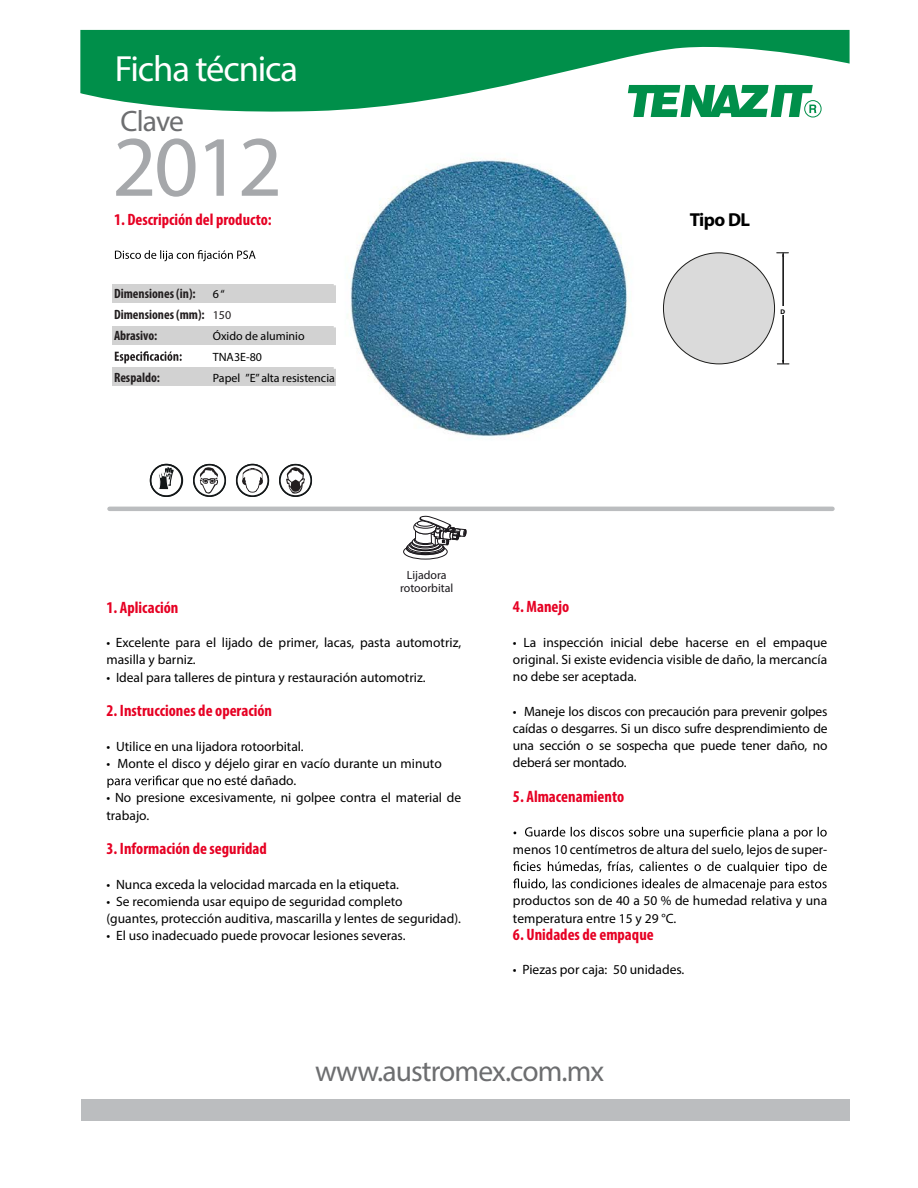
<style>
.page{position:relative;width:918px;height:1188px;background:#fff}
.page>*{position:absolute;margin:0;border:0;box-sizing:border-box;transform-origin:0 0}
.t1{font:86.7px "Myriad Pro";color:#a6a8ab}
.t2{font:36.6px "Myriad Pro";letter-spacing:-.03em;color:#fff}
.t3{font:29.55px "Myriad Pro";letter-spacing:-.03em;color:#6d6e70}
.t4{font:700 18.75px "Myriad Pro";letter-spacing:-.03em;color:#000}
.t5{font:700 condensed 16.5px "Myriad Pro";color:#e60023}
.t6{font:13.5px/17.2px "Myriad Pro";color:#000}
.t7{font:700 condensed 13.5px/21px "Myriad Pro";color:#231f20}
.t8{font:12px/21px "Myriad Pro";color:#000}
.t9{font:12px/13px "Swiss 721 Condensed BT";color:#1a171b;text-align:center}
.t10{font:12px "Myriad Pro";color:#231f20}
.t11{font:700 6.75px "Myriad Pro";color:#000}
</style>
<div class="page">
<div style="left:804px;top:100px;width:18px;height:17px;border:1px solid #008f4a;border-radius:50%"></div>
<svg style="left:633px;top:115px;width:183px;height:2px"></svg>
<div style="left:113px;top:284px;width:223px;height:18px;background:#d2d2d2"></div>
<div style="left:113px;top:326px;width:223px;height:19px;background:#d2d2d2"></div>
<div style="left:113px;top:368px;width:223px;height:18px;background:#d2d2d2"></div>
<svg style="left:80px;top:30px;width:770px;height:85px;fill:#008f4a"></svg>
<div style="left:82px;top:1099px;width:768px;height:22px;background:#bbbdbf"></div>
<svg style="left:115px;top:250px;width:141px;height:11px"></svg>
<svg style="left:115px;top:351px;width:67px;height:12px"></svg>
<svg style="left:107px;top:775px;width:114px;height:13px"></svg>
<svg style="left:513px;top:827px;width:314px;height:12px"></svg>
<svg style="left:513px;top:861px;width:314px;height:30px"></svg>
<hr style="left:110px;top:507px;width:722px;height:4px;background:#bbbdbf">
<svg style="left:150px;top:464px;width:33px;height:33px"></svg>
<svg style="left:236px;top:464px;width:33px;height:33px"></svg>
<svg style="left:237px;top:465px;width:31px;height:31px"></svg>
<div style="left:236px;top:464px;width:33px;height:33px;border:2px solid #131718;border-radius:50%"></div>
<svg style="left:242px;top:468px;width:21px;height:25px"></svg>
<svg style="left:279px;top:464px;width:33px;height:33px"></svg>
<svg style="left:280px;top:465px;width:31px;height:31px"></svg>
<div style="left:279px;top:464px;width:33px;height:33px;border:2px solid #131718;border-radius:50%"></div>
<svg style="left:286px;top:467px;width:19px;height:27px"></svg>
<svg style="left:193px;top:464px;width:33px;height:33px"></svg>
<svg style="left:194px;top:465px;width:31px;height:31px"></svg>
<div style="left:193px;top:464px;width:33px;height:33px;border:2px solid #131718;border-radius:50%"></div>
<svg style="left:200px;top:467px;width:18px;height:27px"></svg>
<hr style="left:783px;top:253px;width:1px;height:110px;background:#000">
<div style="left:778px;top:306px;width:9px;height:9px;background:#fff"></div>
<div style="left:663px;top:253px;width:112px;height:111px;background:#dadada;border-radius:50%"></div>
<svg style="left:777px;top:253px;width:11px;height:4px"></svg>
<svg style="left:777px;top:360px;width:12px;height:5px"></svg>
<svg style="left:403px;top:516px;width:64px;height:44px"></svg>
<img style="left:334px;top:158px;width:294px;height:279px">
<h2 class="t2" style="left:115px;top:46px;width:185px">Ficha técnica</h2>
<h3 class="t3" style="left:121px;top:102px;width:65px">Clave</h3>
<h1 class="t1" style="left:112px;top:113px;width:172px">2012</h1>
<p class="t5" style="left:114px;top:209px;width:159px">1. Descripción del producto:</p>
<p class="t7" style="left:114px;top:282px;width:92px">Dimensiones (in):<br>Dimensiones (mm):<br>Abrasivo:</p>
<p class="t7" style="left:114px;top:367px;width:48px">Respaldo:</p>
<p class="t8" style="left:213px;top:283px;width:13px">6“</p>
<p class="t10" style="left:213px;top:307px;width:20px">150</p>
<p class="t8" style="left:213px;top:325px;width:124px">Óxido de aluminio<br>TNA3E-80<br>Papel ”E” alta resistencia</p>
<h3 class="t4" style="left:690px;top:207px;width:62px">Tipo DL</h3>
<p class="t11" style="left:781px;top:307px;width:6px">D</p>
<p class="t9" style="left:400px;top:568px;width:55px">Lijadora rotoorbital</p>
<p class="t5" style="left:106px;top:597px;width:74px">1. Aplicación</p>
<p class="t6" style="left:106px;top:634px;width:356px">• Excelente para el lijado de primer, lacas, pasta automotriz, masilla y barniz.</p>
<p class="t6" style="left:106px;top:668px;width:321px">• Ideal para talleres de pintura y restauración automotriz.</p>
<p class="t5" style="left:106px;top:700px;width:167px">2. Instrucciones de operación</p>
<p class="t6" style="left:106px;top:737px;width:199px">• Utilice en una lijadora rotoorbital.</p>
<p class="t6" style="left:224px;top:755px;width:219px;text-indent:-118px">• Monte el disco y déjelo girar en vacío durante un minuto esté dañado.</p>
<p class="t6" style="left:106px;top:789px;width:356px">• No presione excesivamente, ni golpee contra el material de trabajo.</p>
<p class="t5" style="left:106px;top:838px;width:162px">3. Información de seguridad</p>
<p class="t6" style="left:106px;top:875px;width:294px">• Nunca exceda la velocidad marcada en la etiqueta.</p>
<p class="t6" style="left:106px;top:893px;width:356px">• Se recomienda usar equipo de seguridad completo<br>(guantes, protección auditiva, mascarilla y lentes de seguridad).</p>
<p class="t6" style="left:106px;top:927px;width:301px">• El uso inadecuado puede provocar lesiones severas.</p>
<p class="t5" style="left:513px;top:596px;width:58px">4. Manejo</p>
<p class="t6" style="left:513px;top:633px;width:316px;text-align:justify">• La inspección inicial debe hacerse en el empaque original. Si existe evidencia visible de daño, la mercancía no debe ser aceptada.</p>
<p class="t6" style="left:513px;top:702px;width:316px;text-align:justify">• Maneje los discos con precaución para prevenir golpes caídas o desgarres. Si un disco sufre desprendimiento de una sección o se sospecha que puede tener daño, no deberá ser montado.</p>
<p class="t5" style="left:513px;top:786px;width:113px">5. Almacenamiento</p>
<p class="t6" style="left:513px;top:840px;width:316px">menos 10 centímetros de altura del suelo, lejos de super-</p>
<p class="t6" style="left:513px;top:892px;width:316px">productos son de 40 a 50 % de humedad relativa y una temperatura entre 15 y 29 °C.</p>
<p class="t5" style="left:513px;top:924px;width:142px">6. Unidades de empaque</p>
<p class="t6" style="left:513px;top:961px;width:173px">• Piezas por caja: 50 unidades.</p>
<h3 class="t3" style="left:315px;top:1052px;width:291px">www.austromex.com.mx</h3>
</div>
